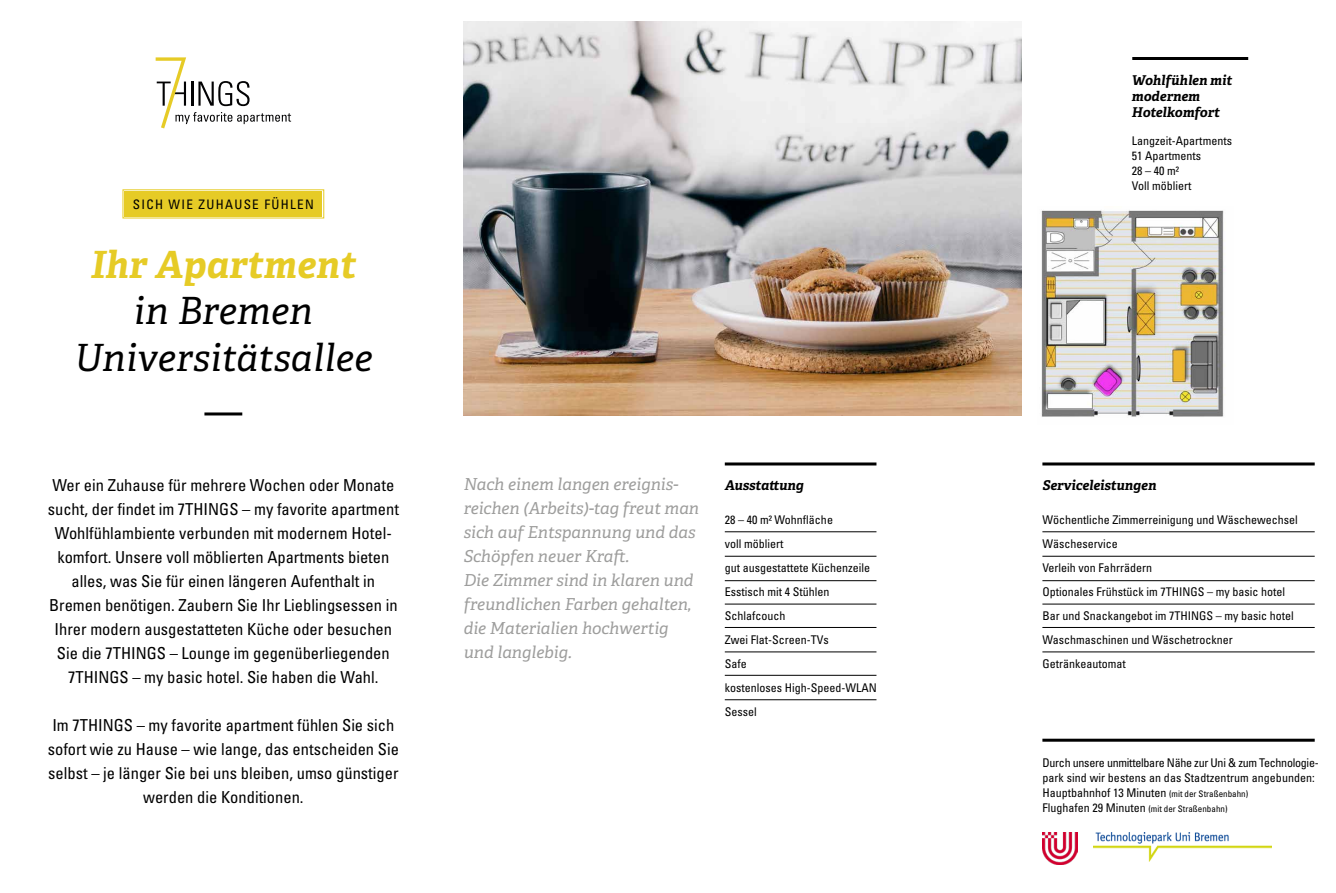
<style>
.page{position:relative;width:1336px;height:893px;background:#fff}
.page>*{position:absolute;margin:0;border:0;box-sizing:border-box;transform-origin:0 0}
.t1{font:italic 37.5px/46.5px "Adelle";letter-spacing:.01em;color:#000;text-align:center}
.t2{font:italic 700 37.5px "Adelle";letter-spacing:.01em;color:#e6cb26}
.t3{font:condensed 16.5px/24px "Univers";color:#000;text-align:center}
.t4{font:italic 16.5px/24px "Adelle";color:#9d9d9c}
.t5{font:italic 700 13.5px/16.2px "Adelle";color:#000}
.t6{font:condensed 13.05px "Univers";letter-spacing:.1em;color:#000}
.t7{font:condensed 12px/24px "Univers";color:#000}
.t8{font:condensed 9px "Univers";color:#000}
.s1{font-size:9px}
.s2{font-size:12px}
</style>
<div class="page">
<img style="left:1041px;top:210px;width:184px;height:207px">
<svg style="left:156px;top:57px;width:135px;height:71px"></svg>
<svg style="left:122px;top:189px;width:202px;height:30px;background:#e8cf39"></svg>
<div style="left:126px;top:192px;width:195px;height:23px;border:1px solid #e6cb26"></div>
<hr style="left:204px;top:412px;width:38px;height:3px;background:#000">
<img style="left:463px;top:22px;width:558px;height:393px">
<hr style="left:724px;top:462px;width:152px;height:3px;background:#000">
<hr style="left:1042px;top:739px;width:272px;height:3px;background:#000">
<hr style="left:724px;top:531px;width:152px;height:1px;background:#000">
<hr style="left:1042px;top:531px;width:272px;height:1px;background:#000">
<hr style="left:724px;top:556px;width:152px;height:1px;background:#000">
<hr style="left:1042px;top:556px;width:272px;height:1px;background:#000">
<hr style="left:724px;top:580px;width:152px;height:1px;background:#000">
<hr style="left:1042px;top:580px;width:272px;height:1px;background:#000">
<hr style="left:724px;top:604px;width:152px;height:1px;background:#000">
<hr style="left:1042px;top:604px;width:272px;height:1px;background:#000">
<hr style="left:724px;top:627px;width:152px;height:1px;background:#000">
<hr style="left:1042px;top:627px;width:272px;height:1px;background:#000">
<hr style="left:724px;top:652px;width:152px;height:1px;background:#000">
<hr style="left:1042px;top:652px;width:272px;height:1px;background:#000">
<hr style="left:724px;top:675px;width:152px;height:1px;background:#000">
<hr style="left:724px;top:699px;width:152px;height:1px;background:#000">
<hr style="left:1042px;top:462px;width:272px;height:3px;background:#000">
<hr style="left:1132px;top:57px;width:115px;height:3px;background:#000">
<img style="left:1042px;top:832px;width:35px;height:32px">
<img style="left:1093px;top:832px;width:178px;height:30px">
<p class="t6" style="left:133px;top:196px;width:182px">SICH WIE ZUHAUSE FÜHLEN</p>
<h1 class="t2" style="left:91px;top:237px;width:266px">Ihr Apartment</h1>
<h1 class="t1" style="left:74px;top:286px;width:300px">in Bremen<br>Universitätsallee</h1>
<p class="t3" style="left:48px;top:472px;width:353px">Wer ein Zuhause für mehrere Wochen oder Monate sucht, der findet im 7THINGS – my favorite apartment Wohlfühlambiente verbunden mit modernem Hotel&shy;komfort. Unsere voll möblierten Apartments bieten alles, was Sie für einen längeren Aufenthalt in Bremen benötigen. Zaubern Sie Ihr Lieblingsessen in Ihrer modern ausgestatteten Küche oder besuchen Sie die 7THINGS – Lounge im gegenüberliegenden 7THINGS – my basic hotel. Sie haben die Wahl.</p>
<h2 class="t3" style="left:48px;top:712px;width:353px">Im 7THINGS – my favorite apartment fühlen Sie sich sofort wie zu Hause – wie lange, das entscheiden Sie selbst – je länger Sie bei uns bleiben, umso günstiger werden die Konditionen.</h2>
<h2 class="t4" style="left:463px;top:471px;width:237px">Nach einem langen ereignis&shy;reichen (Arbeits)-tag freut man sich auf Entspannung und das<br>Schöpfen neuer Kraft.<br>Die Zimmer sind in klaren und freundlichen Farben gehalten, die Materialien hochwertig und langlebig.</h2>
<p class="t5" style="left:724px;top:476px;width:81px">Ausstattung</p>
<p class="t7" style="left:724px;top:507px;width:153px">28 – 40 m² Wohnfläche<br>voll möbliert<br>gut ausgestattete Küchenzeile<br>Esstisch mit 4 Stühlen<br>Schlafcouch<br>Zwei Flat-Screen-TVs<br>Safe<br>kostenloses High-Speed-WLAN<br>Sessel</p>
<p class="t5" style="left:1131px;top:71px;width:102px">Wohlfühlen mit modernem<br>Hotelkomfort</p>
<p class="t7" style="left:1131px;top:133px;width:101px;line-height:15px">Langzeit-Apartments<br>51 Apartments<br>28 – 40 m²<br>Voll möbliert</p>
<p class="t5" style="left:1042px;top:476px;width:115px">Serviceleistungen</p>
<p class="t7" style="left:1042px;top:507px;width:257px">Wöchentliche Zimmerreinigung und Wäschewechsel Wäscheservice<br>Verleih von Fahrrädern<br>Optionales Frühstück im 7THINGS – my basic hotel Bar und Snackangebot im 7THINGS – my basic hotel Waschmaschinen und Wäschetrockner Getränkeautomat</p>
<p class="t7" style="left:1042px;top:755px;width:278px;line-height:15px">Durch unsere unmittelbare Nähe zur Uni &amp; zum Technologie&shy;park sind wir bestens an das Stadtzentrum angebunden:<br>Hauptbahnhof 13 Minuten <span class="s1">(mit der Straßenbahn)</span></p>
<p class="t8" style="left:1042px;top:803px;width:186px"><span class="s2">Flughafen 29 Minuten</span> (mit der Straßenbahn)</p>
</div>
